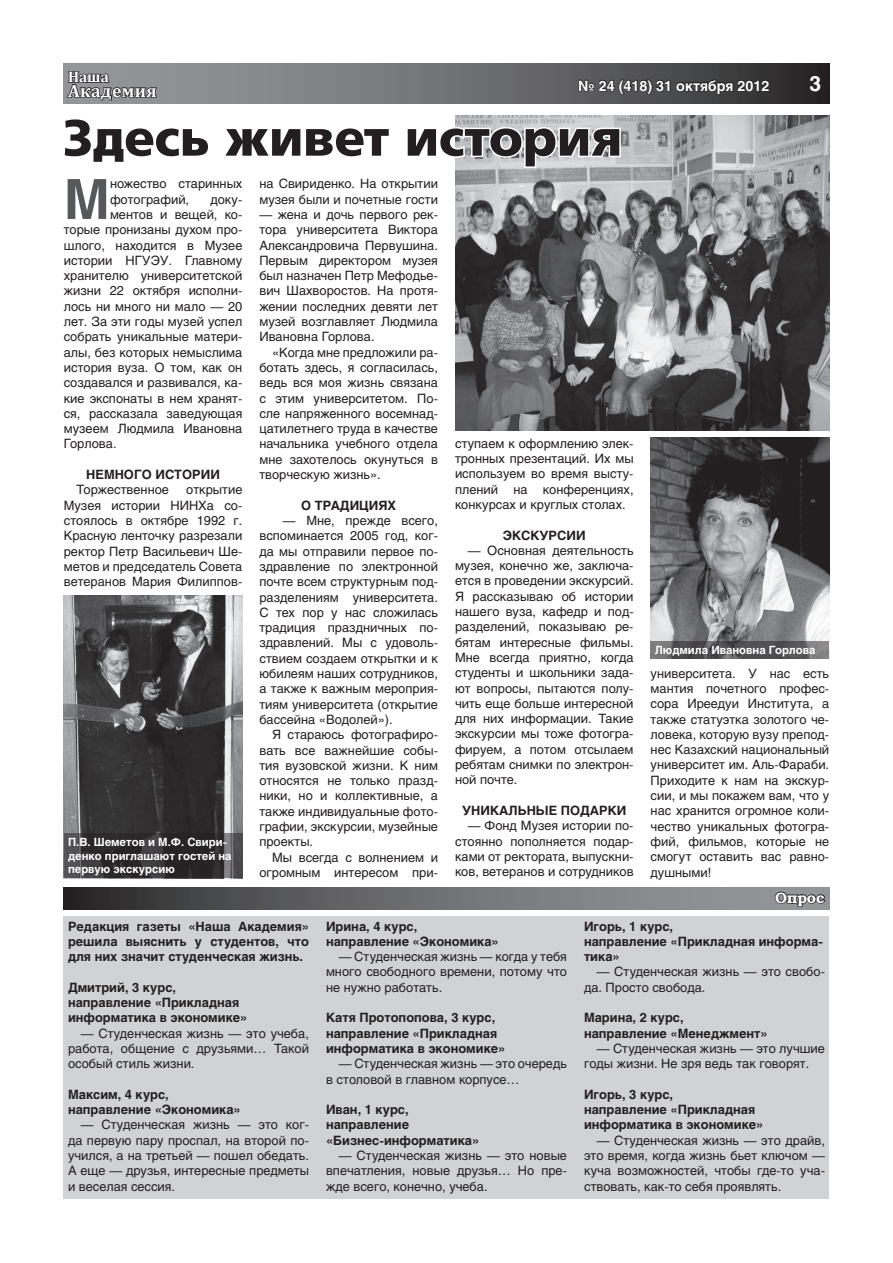
<style>
.page{position:relative;width:893px;height:1263px;background:#fff}
.page>*{position:absolute;margin:0;border:0;box-sizing:border-box;transform-origin:0 0}
.t1{font:700 54.9px "Helios";color:#57585a}
.t2{font:700 51px "AG Foreigner";color:#231f20}
.t3{font:700 21px "Helios";color:#fff}
.t4{font:700 17.85px "Cambria";letter-spacing:.02em;color:#fff}
.t5{font:700 15.3px "Cambria";color:#fff}
.t6{font:600 15px "Bookman C";color:#fff}
.t7{font:700 14.25px "Helios";color:#fff}
.t8{font:12.75px/15.3px "Helios";color:#231f20;text-align:justify}
.t9{font:700 12.75px/15.3px "Helios";color:#231f20}
.t10{font:700 11.25px/13.5px "Helios";color:#fff}
</style>
<div class="page">
<svg style="left:64px;top:64px;width:765px;height:39px;background:#6a6b6e"></svg>
<svg style="left:66px;top:70px;width:92px;height:31px;background:#6b6b6d"></svg>
<svg style="left:578px;top:77px;width:192px;height:18px;background:#3b393b"></svg>
<div style="left:64px;top:916px;width:765px;height:283px;background:#d1d2d4"></div>
<svg style="left:64px;top:887px;width:765px;height:22px;background:#67686b"></svg>
<svg style="left:774px;top:887px;width:52px;height:20px"></svg>
<img style="left:455px;top:116px;width:374px;height:314px">
<svg style="left:455px;top:125px;width:167px;height:44px"></svg>
<img style="left:64px;top:595px;width:178px;height:238px">
<img style="left:651px;top:438px;width:178px;height:203px">
<svg style="left:651px;top:641px;width:178px;height:18px;background:#5b5a5c"></svg>
<svg style="left:64px;top:833px;width:178px;height:45px;background:#383537"></svg>
<p class="t5" style="left:68px;top:66px;width:42px">Наша</p>
<h3 class="t4" style="left:68px;top:78px;width:90px">Академия</h3>
<p class="t7" style="left:578px;top:77px;width:193px">№ 24 (418) 31 октября 2012</p>
<h3 class="t3" style="left:809px;top:71px;width:13px">3</h3>
<h2 class="t2" style="left:64px;top:109px;width:560px">Здесь живет история</h2>
<p class="t8" style="left:259px;top:176px;width:180px">на Свириденко. На открытии музея были и почетные гости</p>
<p class="t8" style="left:259px;top:207px;width:180px">— жена и дочь первого рек&shy;тора университета Виктора Александровича Первушина.<br>Первым директором музея был назначен Петр Мефодье&shy;вич Шахворостов. На протя&shy;жении последних девяти лет музей возглавляет Людмила Ивановна Горлова.</p>
<p class="t8" style="left:259px;top:344px;width:180px;text-indent:13px">«Когда мне предложили ра&shy;ботать здесь, я согласилась, ведь вся моя жизнь связана с этим университетом. По&shy;сле напряженного восемнад&shy;цатилетнего труда в качестве начальника учебного отдела мне захотелось окунуться в творческую жизнь».</p>
<p class="t9" style="left:301px;top:497px;width:23px">О тра</p>
<p class="t9" style="left:340px;top:497px;width:48px">дициях</p>
<p class="t8" style="left:259px;top:513px;width:180px;text-indent:23px">— Мне, прежде всего, вспоминается 2005 год, ког&shy;да мы отправили первое по&shy;здравление по электронной почте всем структурным под&shy;разделениям университета.<br>С тех пор у нас сложилась традиция праздничных по&shy;здравлений. Мы с удоволь&shy;ствием создаем открытки и к юбилеям наших сотрудников, а также к важным мероприя&shy;тиям университета (открытие бассейна «Водолей»).</p>
<p class="t8" style="left:259px;top:727px;width:180px;text-indent:13px">Я стараюсь фотографиро&shy;вать все важнейшие собы&shy;тия вузовской жизни. К ним относятся не только празд&shy;ники, но и коллективные, а также индивидуальные фото&shy;графии, экскурсии, музейные проекты.</p>
<p class="t8" style="left:259px;top:849px;width:180px;text-align:right">Мы всегда с волнением и огромным интересом при-</p>
<h1 class="t1" style="left:64px;top:167px;width:48px">М</h1>
<p class="t8" style="left:110px;top:176px;width:134px">ножество старинных фотографий,</p>
<p class="t8" style="left:210px;top:191px;width:34px">доку-</p>
<p class="t8" style="left:110px;top:207px;width:134px">ментов и вещей, ко-</p>
<p class="t8" style="left:64px;top:222px;width:180px">торые пронизаны духом про-</p>
<p class="t8" style="left:64px;top:237px;width:180px">шлого, находится в Музее</p>
<p class="t8" style="left:64px;top:253px;width:180px">истории НГУЭУ. Главному</p>
<p class="t8" style="left:64px;top:268px;width:180px">хранителю университетской</p>
<p class="t8" style="left:64px;top:283px;width:180px">жизни 22 октября исполни-</p>
<p class="t8" style="left:64px;top:298px;width:180px">лось ни много ни мало — 20</p>
<p class="t8" style="left:64px;top:314px;width:180px">лет. За эти годы музей успел</p>
<p class="t8" style="left:64px;top:329px;width:180px">собрать уникальные матери-</p>
<p class="t8" style="left:64px;top:344px;width:180px">алы, без которых немыслима</p>
<p class="t8" style="left:64px;top:360px;width:180px">история вуза. О том, как он</p>
<p class="t8" style="left:64px;top:375px;width:180px">создавался и развивался, ка-</p>
<p class="t8" style="left:64px;top:390px;width:180px">кие экспонаты в нем хранят-</p>
<p class="t8" style="left:64px;top:406px;width:180px">ся, рассказала заведующая</p>
<p class="t8" style="left:64px;top:421px;width:180px">музеем Людмила Ивановна</p>
<p class="t8" style="left:64px;top:436px;width:54px">Горлова.</p>
<p class="t9" style="left:86px;top:467px;width:135px">Немного истории</p>
<p class="t8" style="left:77px;top:482px;width:94px">Торжественное</p>
<p class="t8" style="left:455px;top:435px;width:180px">ступаем к оформлению элек&shy;тронных презентаций. Их мы используем во время высту&shy;плений на конференциях, конкурсах и круглых столах.</p>
<p class="t9" style="left:503px;top:527px;width:20px">Экск</p>
<p class="t9" style="left:540px;top:527px;width:48px">урсии</p>
<p class="t8" style="left:455px;top:542px;width:180px;text-indent:13px">— Основная деятельность музея, конечно же, заключа&shy;ется в проведении экскурсий.<br>Я рассказываю об истории нашего вуза, кафедр и под&shy;разделений, показываю ре&shy;бятам интересные фильмы.<br>Мне всегда приятно, когда студенты и школьники зада&shy;ют вопросы, пытаются полу&shy;чить еще больше интересной для них информации. Такие экскурсии мы тоже фотогра&shy;фируем, а потом отсылаем ребятам снимки по электрон&shy;ной почте.</p>
<p class="t9" style="left:462px;top:803px;width:138px">Уникальные подарк</p>
<p class="t9" style="left:617px;top:803px;width:11px">и</p>
<p class="t8" style="left:455px;top:818px;width:180px;text-indent:13px">— Фонд Музея истории по&shy;стоянно пополняется подар&shy;ками от ректората, выпускни&shy;ков, ветеранов и сотрудников</p>
<p class="t8" style="left:64px;top:482px;width:180px;text-indent:123px">открытие Музея истории НИНХа со&shy;стоялось в октябре 1992 г.<br>Красную ленточку разрезали ректор Петр Васильевич Ше&shy;метов и председатель Совета ветеранов Мария Филиппов-</p>
<p class="t10" style="left:68px;top:836px;width:165px">П.В. Шеметов и М.Ф. Свири&shy;денко приглашают гостей на первую экскурсию</p>
<p class="t10" style="left:655px;top:644px;width:162px">Людмила Ивановна Горлова</p>
<p class="t8" style="left:651px;top:665px;width:180px">университета. У нас есть мантия почетного профес&shy;сора Иреедуи Института, а также статуэтка золотого че&shy;ловека, которую вузу препод&shy;нес Казахский национальный университет им. Аль-Фараби.<br>Приходите к нам на экскур&shy;сии, и мы покажем вам, что у нас хранится огромное коли&shy;чество уникальных фотогра&shy;фий, фильмов, которые не смогут оставить вас равно&shy;душными!</p>
<p class="t6" style="left:775px;top:889px;width:51px">Опрос</p>
<p class="t9" style="left:68px;top:918px;width:242px;text-align:justify">Редакция газеты «Наша Академия» решила выяснить у студентов, что для них значит студенческая жизнь.</p>
<p class="t9" style="left:68px;top:979px;width:181px">Дмитрий, 3 курс, направление «Прикладная информатика в экономике»</p>
<p class="t8" style="left:68px;top:1025px;width:242px;text-indent:13px">— Студенческая жизнь — это учеба, работа, общение с друзьями… Такой особый стиль жизни.</p>
<p class="t9" style="left:68px;top:1087px;width:174px">Максим, 4 курс, направление «Экономика»</p>
<p class="t8" style="left:68px;top:1117px;width:242px;text-indent:13px">— Студенческая жизнь — это ког&shy;да первую пару проспал, на второй по&shy;учился, а на третьей — пошел обедать.<br>А еще — друзья, интересные предметы и веселая сессия.</p>
<p class="t9" style="left:326px;top:918px;width:174px">Ирина, 4 курс, направление «Экономика»</p>
<p class="t8" style="left:326px;top:949px;width:242px;text-indent:13px">— Студенческая жизнь — когда у тебя много свободного времени, потому что не нужно работать.</p>
<p class="t9" style="left:326px;top:1010px;width:181px">Катя Протопопова, 3 курс, направление «Прикладная информатика в экономике»</p>
<p class="t8" style="left:326px;top:1056px;width:242px;text-indent:13px">— Студенческая жизнь — это очередь в столовой в главном корпусе…</p>
<p class="t9" style="left:326px;top:1102px;width:155px">Иван, 1 курс, направление «Бизнес-информатика»</p>
<p class="t8" style="left:326px;top:1148px;width:242px;text-indent:13px">— Студенческая жизнь — это новые впечатления, новые друзья… Но пре&shy;жде всего, конечно, учеба.</p>
<p class="t9" style="left:584px;top:918px;width:240px">Игорь, 1 курс,<br>направление «Прикладная информа&shy;тика»</p>
<p class="t8" style="left:584px;top:964px;width:242px;text-indent:13px">— Студенческая жизнь — это свобо&shy;да. Просто свобода.</p>
<p class="t9" style="left:584px;top:1010px;width:185px">Марина, 2 курс, направление «Менеджмент»</p>
<p class="t8" style="left:584px;top:1041px;width:242px;text-indent:13px">— Студенческая жизнь — это лучшие годы жизни. Не зря ведь так говорят.</p>
<p class="t9" style="left:584px;top:1087px;width:181px">Игорь, 3 курс,<br>направление «Прикладная информатика в экономике»</p>
<p class="t8" style="left:584px;top:1132px;width:242px;text-indent:13px">— Студенческая жизнь — это драйв, это время, когда жизнь бьет ключом — куча возможностей, чтобы где-то уча&shy;ствовать, как-то себя проявлять.</p>
</div>
